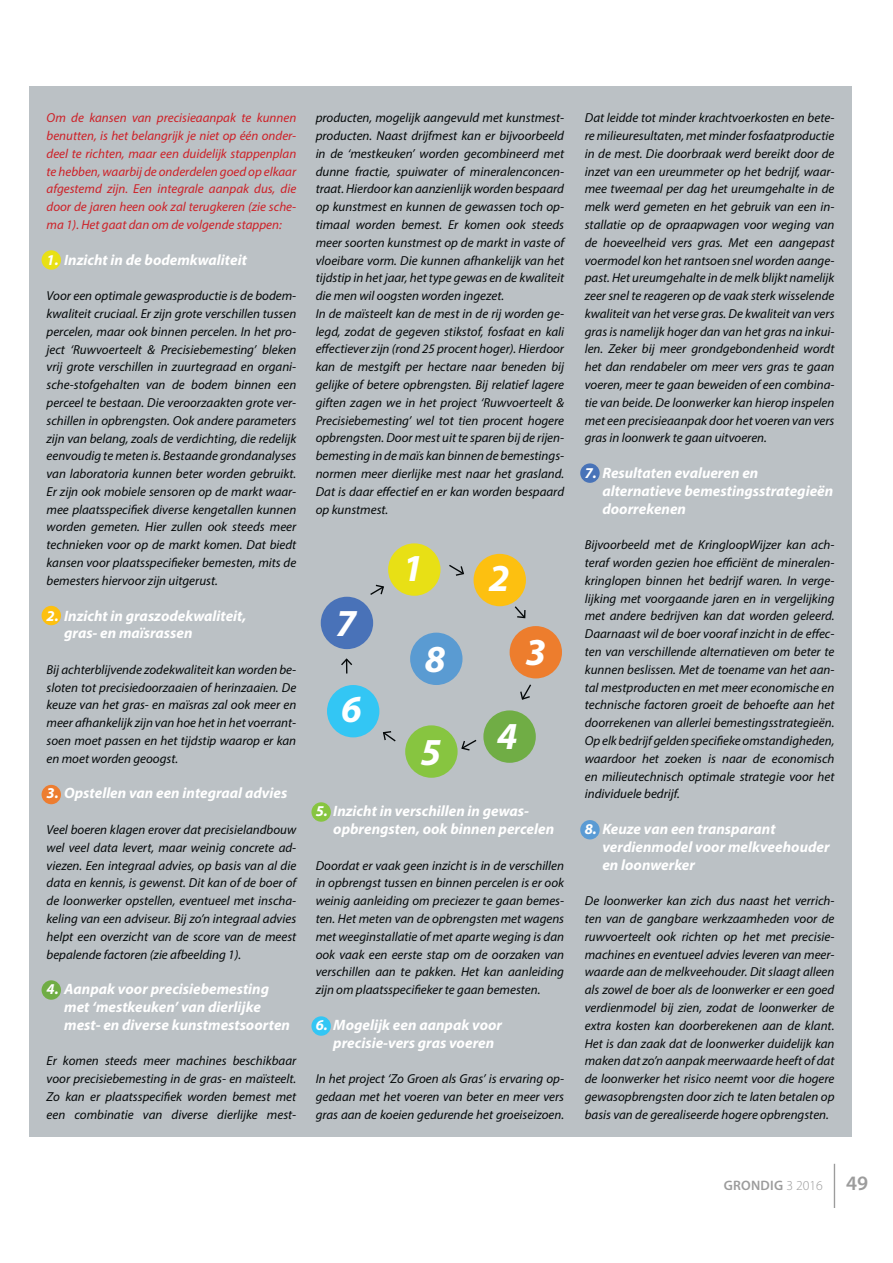
<style>
.page{position:relative;width:893px;height:1263px;background:#fff}
.page>*{position:absolute;margin:0;border:0;box-sizing:border-box;transform-origin:0 0}
.t1{font:italic 700 38.25px "Myriad Pro";color:#fff}
.t2{font:italic 700 15px/17.9px "Myriad Pro";color:#fff}
.t3{font:600 13.65px "Myriad Pro";letter-spacing:.02em;color:#9c9c9c}
.t4{font:italic 13.05px/17.9px "Myriad Pro";color:#040809;text-align:justify}
.t5{font:italic 13.05px/17.9px "Myriad Pro";color:#cd2027;text-align:justify}
.s1{font-weight:300}
.s2{font-size:20.55px}
</style>
<div class="page">
<hr style="left:834px;top:1164px;width:1px;height:44px;background:#9c9c9c">
<div style="left:29px;top:87px;width:823px;height:1050px;background:#bbc1c5"></div>
<div style="left:580px;top:463px;width:20px;height:20px;background:#4873b8;border-radius:50%"></div>
<div style="left:580px;top:820px;width:20px;height:19px;background:#5a9bd4;border-radius:50%"></div>
<div style="left:42px;top:250px;width:19px;height:20px;background:#e8e015;border-radius:50%"></div>
<div style="left:42px;top:606px;width:19px;height:19px;background:#fdc010;border-radius:50%"></div>
<div style="left:42px;top:785px;width:19px;height:19px;background:#ed7d30;border-radius:50%"></div>
<div style="left:42px;top:980px;width:19px;height:20px;background:#70ad45;border-radius:50%"></div>
<div style="left:311px;top:802px;width:20px;height:20px;background:#87c540;border-radius:50%"></div>
<div style="left:311px;top:1016px;width:20px;height:20px;background:#33c6f4;border-radius:50%"></div>
<div style="left:473px;top:554px;width:53px;height:52px;background:#fdc010;border-radius:50%"></div>
<div style="left:510px;top:626px;width:52px;height:52px;background:#ed7d2d;border-radius:50%"></div>
<div style="left:483px;top:710px;width:53px;height:53px;background:#70ad45;border-radius:50%"></div>
<div style="left:405px;top:725px;width:53px;height:53px;background:#87c540;border-radius:50%"></div>
<div style="left:410px;top:633px;width:52px;height:52px;background:#5a9bd2;border-radius:50%"></div>
<div style="left:327px;top:685px;width:52px;height:52px;background:#33c6f4;border-radius:50%"></div>
<div style="left:321px;top:597px;width:52px;height:52px;background:#4972b8;border-radius:50%"></div>
<div style="left:388px;top:543px;width:52px;height:53px;background:#e8e015;border-radius:50%"></div>
<svg style="left:370px;top:584px;width:14px;height:11px"></svg>
<svg style="left:449px;top:564px;width:15px;height:12px"></svg>
<svg style="left:514px;top:606px;width:12px;height:13px"></svg>
<svg style="left:520px;top:684px;width:11px;height:16px"></svg>
<svg style="left:461px;top:739px;width:16px;height:12px"></svg>
<svg style="left:383px;top:731px;width:13px;height:11px"></svg>
<svg style="left:341px;top:658px;width:12px;height:16px"></svg>
<p class="t5" style="left:47px;top:110px;width:251px">Om de kansen van precisieaanpak te kunnen benutten, is het belangrijk je niet op één onder&shy;deel te richten, maar een duidelijk stappenplan te hebben, waarbij de onderdelen goed op elkaar afgestemd zijn. Een integrale aanpak dus, die door de jaren heen ook zal terugkeren (zie sche&shy;ma 1). Het gaat dan om de volgende stappen:</p>
<p class="t2" style="left:47px;top:252px;width:202px">1. Inzicht in de bodemkwaliteit</p>
<p class="t4" style="left:47px;top:288px;width:251px">Voor een optimale gewasproductie is de bodem&shy;kwaliteit cruciaal. Er zijn grote verschillen tussen percelen, maar ook binnen percelen. In het pro&shy;ject ‘Ruwvoerteelt &amp; Precisiebemesting’ bleken vrij grote verschillen in zuurtegraad en organi&shy;sche-stofgehalten van de bodem binnen een perceel te bestaan. Die veroorzaakten grote ver&shy;schillen in opbrengsten. Ook andere parameters zijn van belang, zoals de verdichting, die redelijk eenvoudig te meten is. Bestaande grondanalyses van laboratoria kunnen beter worden gebruikt.<br>Er zijn ook mobiele sensoren op de markt waar&shy;mee plaatsspecifiek diverse kengetallen kunnen worden gemeten. Hier zullen ook steeds meer technieken voor op de markt komen. Dat biedt kansen voor plaatsspecifieker bemesten, mits de bemesters hiervoor zijn uitgerust.</p>
<p class="t2" style="left:64px;top:608px;width:184px;text-indent:-18px">2. Inzicht in graszodekwaliteit, gras- en maïs rassen</p>
<p class="t4" style="left:47px;top:661px;width:251px">Bij achterblijvende zodekwaliteit kan worden be&shy;sloten tot precisiedoorzaaien of herinzaaien. De keuze van het gras- en maïsras zal ook meer en meer afhankelijk zijn van hoe het in het voerrant&shy;soen moet passen en het tijdstip waarop er kan en moet worden geoogst.</p>
<p class="t2" style="left:47px;top:786px;width:242px">3. Opstellen van een integraal advies</p>
<p class="t4" style="left:47px;top:822px;width:251px">Veel boeren klagen erover dat precisielandbouw wel veel data levert, maar weinig concrete ad&shy;viezen. Een integraal advies, op basis van al die data en kennis, is gewenst. Dit kan of de boer of de loonwerker opstellen, eventueel met inscha&shy;keling van een adviseur. Bij zo’n integraal advies helpt een overzicht van de score van de meest bepalende factoren (zie afbeelding 1).</p>
<p class="t2" style="left:64px;top:981px;width:227px;text-indent:-18px">4. Aanpak voor precisiebemesting met ‘mest keuken’ van dierlijke mest- en diverse kunstmestsoorten</p>
<p class="t4" style="left:47px;top:1053px;width:251px">Er komen steeds meer machines beschikbaar voor precisiebemesting in de gras- en maïsteelt.<br>Zo kan er plaatsspecifiek worden bemest met een combinatie van diverse dierlijke mest-</p>
<p class="t4" style="left:316px;top:110px;width:250px;text-align:left">producten, mogelijk aangevuld met kunstmest&shy;producten. Naast drijfmest kan er bijvoorbeeld in de ‘mestkeuken’ worden gecombineerd met dunne fractie, spuiwater of mineralenconcen&shy;traat. Hierdoor kan aanzienlijk worden bespaard op kunstmest en kunnen de gewassen toch op&shy;timaal worden bemest. Er komen ook steeds meer soorten kunstmest op de markt in vaste of vloeibare vorm. Die kunnen afhankelijk van het tijdstip in het jaar, het type gewas en de kwaliteit die men wil oogsten worden ingezet.<br>In de maïsteelt kan de mest in de rij worden ge&shy;legd, zodat de gegeven stikstof, fosfaat en kali effectiever zijn (rond 25 procent hoger). Hierdoor kan de mestgift per hectare naar beneden bij gelijke of betere opbrengsten. Bij relatief lagere giften zagen we in het project ‘Ruwvoerteelt &amp; Precisiebemesting’ wel tot tien procent hogere opbrengsten. Door mest uit te sparen bij de rijen&shy;bemesting in de maïs kan binnen de bemestings&shy;normen meer dierlijke mest naar het grasland.<br>Dat is daar effectief en er kan worden bespaard op kunstmest.</p>
<h1 class="t1" style="left:336px;top:608px;width:22px">7</h1>
<h1 class="t1" style="left:341px;top:695px;width:22px">6</h1>
<h1 class="t1" style="left:402px;top:554px;width:22px">1</h1>
<h1 class="t1" style="left:489px;top:564px;width:22px">2</h1>
<h1 class="t1" style="left:425px;top:644px;width:22px">8</h1>
<h1 class="t1" style="left:525px;top:638px;width:22px">3</h1>
<h1 class="t1" style="left:420px;top:737px;width:22px">5</h1>
<h1 class="t1" style="left:497px;top:722px;width:22px">4</h1>
<p class="t2" style="left:333px;top:803px;width:222px;text-indent:-18px">5. Inzicht in verschillen in gewas&shy;opbrengsten, ook binnen percelen</p>
<p class="t4" style="left:316px;top:857px;width:250px">Doordat er vaak geen inzicht is in de verschillen in opbrengst tussen en binnen percelen is er ook weinig aanleiding om preciezer te gaan bemes&shy;ten. Het meten van de opbrengsten met wagens met weeginstallatie of met aparte weging is dan ook vaak een eerste stap om de oorzaken van verschillen aan te pakken. Het kan aanleiding zijn om plaatsspecifieker te gaan bemesten.</p>
<p class="t2" style="left:333px;top:1017px;width:170px;text-indent:-18px">6. Mogelijk een aanpak voor precisie-vers gras voeren</p>
<p class="t4" style="left:316px;top:1071px;width:250px">In het project ‘Zo Groen als Gras’ is ervaring op&shy;gedaan met het voeren van beter en meer vers gras aan de koeien gedurende het groeiseizoen.</p>
<p class="t4" style="left:585px;top:110px;width:251px">Dat leidde tot minder krachtvoerkosten en bete&shy;re milieuresultaten, met minder fosfaatproductie in de mest. Die doorbraak werd bereikt door de inzet van een ureummeter op het bedrijf, waar&shy;mee tweemaal per dag het ureumgehalte in de melk werd gemeten en het gebruik van een in&shy;stallatie op de opraapwagen voor weging van de hoeveelheid vers gras. Met een aangepast voermodel kon het rantsoen snel worden aange&shy;past. Het ureumgehalte in de melk blijkt namelijk zeer snel te reageren op de vaak sterk wisselende kwaliteit van het verse gras. De kwaliteit van vers gras is namelijk hoger dan van het gras na inkui&shy;len. Zeker bij meer grondgebondenheid wordt het dan rendabeler om meer vers gras te gaan voeren, meer te gaan beweiden of een combina&shy;tie van beide. De loonwerker kan hierop inspelen met een precisieaanpak door het voeren van vers gras in loonwerk te gaan uitvoeren.</p>
<p class="t2" style="left:602px;top:465px;width:232px;text-indent:-18px">7. Resultaten evalueren en alternatieve be mestingsstrategieën doorrekenen</p>
<p class="t4" style="left:585px;top:537px;width:251px">Bijvoorbeeld met de KringloopWijzer kan ach&shy;teraf worden gezien hoe efficiënt de mineralen&shy;kringlopen binnen het bedrijf waren. In verge&shy;lijking met voorgaande jaren en in vergelijking met andere bedrijven kan dat worden geleerd.<br>Daarnaast wil de boer vooraf inzicht in de effec&shy;ten van verschillende alternatieven om beter te kunnen beslissen. Met de toename van het aan&shy;tal mestproducten en met meer economische en technische factoren groeit de behoefte aan het doorrekenen van allerlei bemestingsstrategieën.<br>Op elk bedrijf gelden specifieke omstandig heden, waardoor het zoeken is naar de economisch en milieutechnisch optimale strategie voor het individuele bedrijf.</p>
<p class="t2" style="left:602px;top:821px;width:229px;text-indent:-18px">8. Keuze van een transparant verdienmodel voor melkveehouder en loonwerker</p>
<p class="t4" style="left:585px;top:893px;width:251px">De loonwerker kan zich dus naast het verrich&shy;ten van de gangbare werkzaamheden voor de ruwvoerteelt ook richten op het met precisie&shy;machines en eventueel advies leveren van meer&shy;waarde aan de melkveehouder. Dit slaagt alleen als zowel de boer als de loonwerker er een goed verdienmodel bij zien, zodat de loonwerker de extra kosten kan doorberekenen aan de klant.<br>Het is dan zaak dat de loonwerker duidelijk kan maken dat zo’n aanpak meerwaarde heeft of dat de loonwerker het risico neemt voor die hogere gewasopbrengsten door zich te laten betalen op basis van de gerealiseerde hogere opbrengsten.</p>
<p class="t3" style="left:724px;top:1177px;width:146px">GRONDIG <span class="s1">3 2016</span> <span class="s2">49</span></p>
</div>
